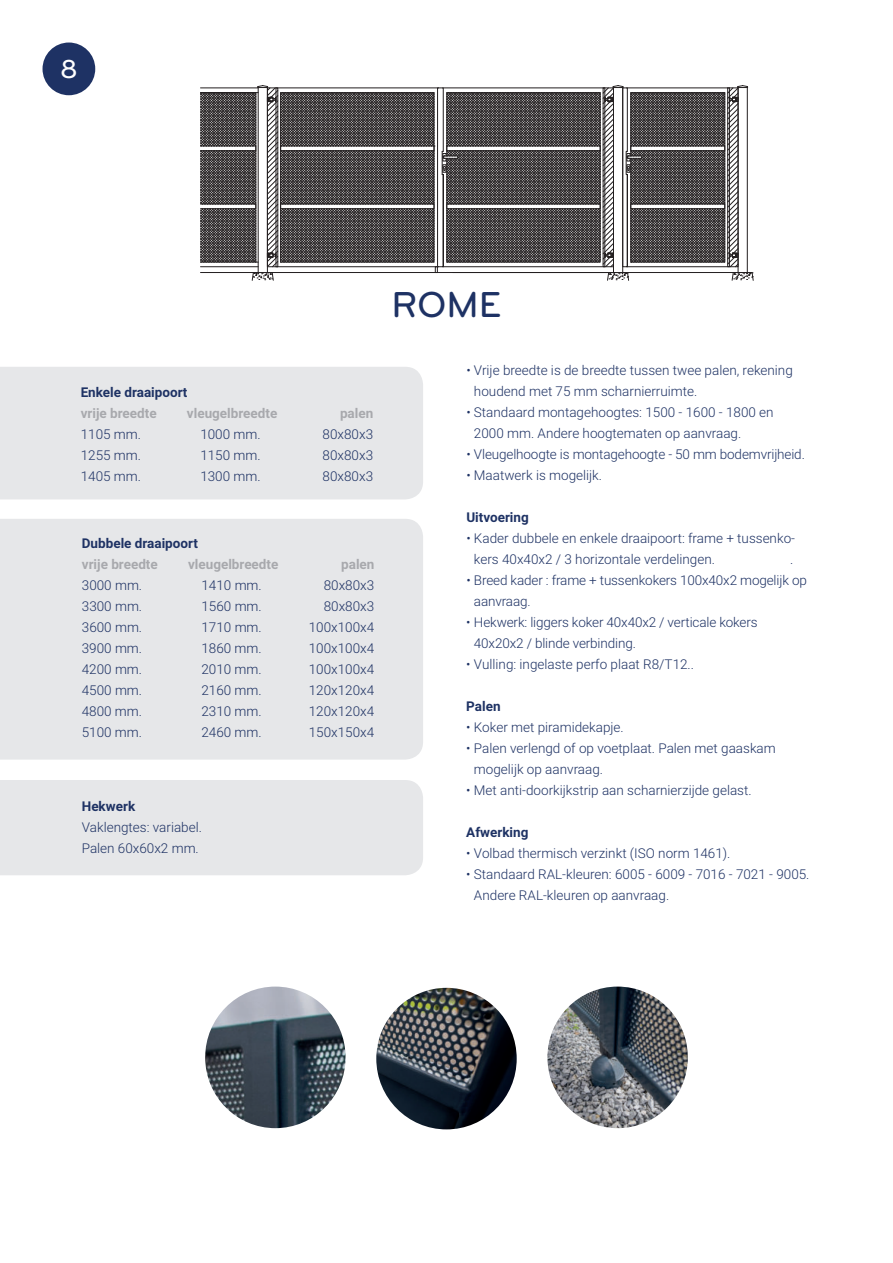
<style>
.page{position:relative;width:893px;height:1263px;background:#fff}
.page>*{position:absolute;margin:0;border:0;box-sizing:border-box;transform-origin:0 0}
.t1{font:500 37.5px "Bryant Pro";color:#1e3264}
.t2{font:500 27px "Bryant Pro";color:#fff}
.t3{font:300 13.5px/21px "Roboto";color:#1e3264}
.t4{font:700 13.5px "Roboto";color:#1e3264}
.t5{font:700 13.5px "Roboto";color:#a8a9ad}
</style>
<div class="page">
<svg style="left:200px;top:85px;width:554px;height:196px"></svg>
<div style="left:0;top:519px;width:423px;height:241px;background:#e6e7e9"></div>
<div style="left:0;top:367px;width:423px;height:132px;background:#e6e7e9"></div>
<div style="left:0;top:780px;width:423px;height:95px;background:#e6e7e9"></div>
<hr style="left:892px;top:0;width:1px;height:1263px;background:#e6e7e9">
<div style="left:43px;top:43px;width:52px;height:52px;background:#1e3264;border-radius:50%"></div>
<img style="left:547px;top:986px;width:141px;height:142px">
<img style="left:205px;top:986px;width:141px;height:142px">
<img style="left:376px;top:988px;width:141px;height:141px">
<h2 class="t2" style="left:60px;top:53px;width:19px">8</h2>
<p class="t4" style="left:81px;top:387px;width:108px">Enkele draaipoort</p>
<p class="t5" style="left:81px;top:408px;width:77px">vrije breedte</p>
<p class="t5" style="left:187px;top:408px;width:92px">vleugelbreedte</p>
<p class="t5" style="left:340px;top:408px;width:35px">palen</p>
<p class="t3" style="left:81px;top:425px;width:62px">1105 mm.</p>
<p class="t3" style="left:200px;top:425px;width:62px">1000 mm.</p>
<p class="t3" style="left:323px;top:425px;width:52px">80x80x3</p>
<p class="t3" style="left:81px;top:446px;width:62px">1255 mm.</p>
<p class="t3" style="left:200px;top:446px;width:62px">1150 mm.</p>
<p class="t3" style="left:323px;top:446px;width:52px">80x80x3</p>
<p class="t3" style="left:81px;top:467px;width:62px">1405 mm.</p>
<p class="t3" style="left:200px;top:467px;width:62px">1300 mm.</p>
<p class="t3" style="left:323px;top:467px;width:52px">80x80x3</p>
<p class="t4" style="left:82px;top:538px;width:118px">Dubbele draaipoort</p>
<p class="t5" style="left:82px;top:559px;width:77px">vrije breedte</p>
<p class="t5" style="left:188px;top:559px;width:92px">vleugelbreedte</p>
<p class="t5" style="left:341px;top:559px;width:35px">palen</p>
<p class="t3" style="left:82px;top:576px;width:62px">3000 mm.</p>
<p class="t3" style="left:201px;top:576px;width:62px">1410 mm.</p>
<p class="t3" style="left:324px;top:576px;width:52px">80x80x3</p>
<p class="t3" style="left:82px;top:597px;width:62px">3300 mm.</p>
<p class="t3" style="left:201px;top:597px;width:62px">1560 mm.</p>
<p class="t3" style="left:324px;top:597px;width:52px">80x80x3</p>
<p class="t3" style="left:82px;top:618px;width:62px">3600 mm.</p>
<p class="t3" style="left:201px;top:618px;width:62px">1710 mm.</p>
<p class="t3" style="left:309px;top:618px;width:67px">100x100x4</p>
<p class="t3" style="left:82px;top:639px;width:62px">3900 mm.</p>
<p class="t3" style="left:201px;top:639px;width:62px">1860 mm.</p>
<p class="t3" style="left:309px;top:639px;width:67px">100x100x4</p>
<p class="t3" style="left:82px;top:660px;width:62px">4200 mm.</p>
<p class="t3" style="left:201px;top:660px;width:62px">2010 mm.</p>
<p class="t3" style="left:309px;top:660px;width:67px">100x100x4</p>
<p class="t3" style="left:82px;top:681px;width:62px">4500 mm.</p>
<p class="t3" style="left:201px;top:681px;width:62px">2160 mm.</p>
<p class="t3" style="left:309px;top:681px;width:67px">120x120x4</p>
<p class="t3" style="left:82px;top:702px;width:62px">4800 mm.</p>
<p class="t3" style="left:201px;top:702px;width:62px">2310 mm.</p>
<p class="t3" style="left:309px;top:702px;width:67px">120x120x4</p>
<p class="t3" style="left:82px;top:723px;width:62px">5100 mm.</p>
<p class="t3" style="left:201px;top:723px;width:62px">2460 mm.</p>
<p class="t3" style="left:309px;top:723px;width:67px">150x150x4</p>
<p class="t4" style="left:82px;top:800px;width:55px">Hekwerk</p>
<p class="t3" style="left:82px;top:817px;width:122px">Vaklengtes: variabel.<br>Palen 60x60x2 mm.</p>
<h1 class="t1" style="left:391px;top:282px;width:112px">ROME</h1>
<p class="t3" style="left:474px;top:360px;width:320px;text-indent:-8px">• Vrije breedte is de breedte tussen twee palen, rekening houdend met 75 mm scharnierruimte.</p>
<p class="t3" style="left:474px;top:402px;width:301px;text-indent:-8px">• Standaard montagehoogtes: 1500 - 1600 - 1800 en<br>2000 mm. Andere hoogtematen op aanvraag.</p>
<p class="t3" style="left:466px;top:444px;width:340px">• Vleugelhoogte is montagehoogte - 50 mm bodemvrijheid.</p>
<p class="t3" style="left:466px;top:465px;width:137px">• Maatwerk is mogelijk.</p>
<p class="t4" style="left:466px;top:512px;width:64px">Uitvoering</p>
<p class="t3" style="left:474px;top:528px;width:323px;text-indent:-8px">• Kader dubbele en enkele draaipoort: frame + tussenko&shy;kers 40x40x2 / 3 horizontale verdelingen.</p>
<p class="t3" style="left:790px;top:549px;width:5px">.</p>
<p class="t3" style="left:474px;top:570px;width:334px;text-indent:-8px">• Breed kader : frame + tussenkokers 100x40x2 mogelijk op aanvraag.</p>
<p class="t3" style="left:474px;top:612px;width:285px;text-indent:-8px">• Hekwerk: liggers koker 40x40x2 / verticale kokers<br>40x20x2 / blinde verbinding.</p>
<p class="t3" style="left:466px;top:654px;width:229px">• Vulling: ingelaste perfo plaat R8/T12..</p>
<p class="t4" style="left:466px;top:701px;width:36px">Palen</p>
<p class="t3" style="left:466px;top:717px;width:159px">• Koker met piramidekapje.</p>
<p class="t3" style="left:474px;top:738px;width:303px;text-indent:-8px">• Palen verlengd of op voetplaat. Palen met gaaskam mogelijk op aanvraag.</p>
<p class="t3" style="left:466px;top:781px;width:287px">• Met anti-doorkijkstrip aan scharnierzijde gelast.</p>
<p class="t4" style="left:466px;top:827px;width:64px">Afwerking</p>
<p class="t3" style="left:466px;top:844px;width:266px">• Volbad thermisch verzinkt (ISO norm 1461).</p>
<p class="t3" style="left:474px;top:865px;width:337px;text-indent:-8px">• Standaard RAL-kleuren: 6005 - 6009 - 7016 - 7021 - 9005.<br>Andere RAL-kleuren op aanvraag.</p>
</div>
